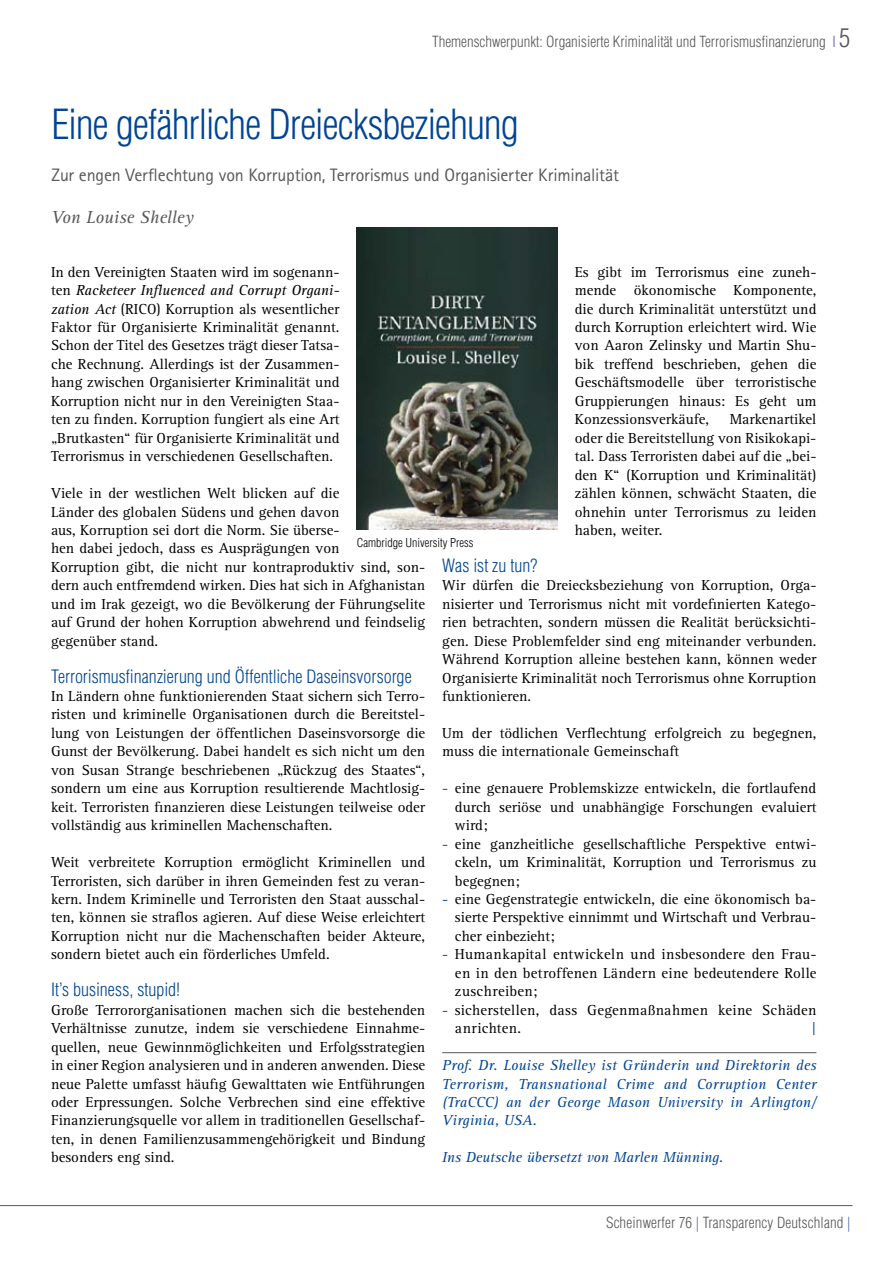
<style>
.page{position:relative;width:893px;height:1263px;background:#fff}
.page>*{position:absolute;margin:0;border:0;box-sizing:border-box;transform-origin:0 0}
.t1{font:300 condensed 40.5px "Helvetica LT Std";letter-spacing:-.025em;color:#004494}
.t2{font:300 condensed 18px "Helvetica LT Std";color:#004494}
.t3{font:18px "Rotis Sans Serif";letter-spacing:-.01em;color:#58585a}
.t4{font:italic 18px "Rotis Serif";color:#58585a}
.t5{font:15px/18.5px "Rotis Serif";color:#000;text-align:justify}
.t6{font:italic 15px/18.5px "Rotis Serif";color:#004494;text-align:justify}
.t7{font:300 condensed 15px "Helvetica LT Std";color:#58585a}
.t8{font:15px/18.5px "Rotis Serif";letter-spacing:.02em;color:#000}
.t9{font:15px "Rotis Serif";color:#004494}
.t10{font:300 condensed 12px "Helvetica LT Std";color:#000}
.s1{color:#5168aa}
.s2{font-size:25.5px}
.s3{font-style:italic}
.s4{color:#004494}
</style>
<div class="page">
<hr style="left:442px;top:1052px;width:374px;height:1px;background:#58585a">
<img style="left:356px;top:227px;width:202px;height:302px">
<hr style="left:0;top:1205px;width:853px;height:1px;background:#58585a">
<p class="t7" style="left:432px;top:32px;width:420px">Themenschwerpunkt: Organisierte Kriminalität und Terrorismusfinanzierung <span class="s1">I</span> <span class="s2">5</span></p>
<h1 class="t1" style="left:51px;top:99px;width:469px">Eine gefährliche Dreiecksbeziehung</h1>
<p class="t3" style="left:51px;top:164px;width:569px">Zur engen Verflechtung von Korruption, Terrorismus und Organisierter Kriminalität</p>
<p class="t4" style="left:51px;top:207px;width:144px">Von Louise Shelley</p>
<p class="t5" style="left:51px;top:263px;width:290px">In den Vereinigten Staaten wird im sogenann&shy;ten <span class="s3">Racketeer Influenced and Corrupt Organi&shy;zation Act</span> (RICO) Korruption als wesentlicher Faktor für Organisierte Kriminalität genannt.<br>Schon der Titel des Gesetzes trägt dieser Tatsa&shy;che Rechnung. Allerdings ist der Zusammen&shy;hang zwischen Organisierter Kriminalität und Korruption nicht nur in den Vereinigten Staa&shy;ten zu finden. Korruption fungiert als eine Art „Brutkasten“ für Organisierte Kriminalität und Terrorismus in verschiedenen Gesellschaften.</p>
<p class="t5" style="left:51px;top:484px;width:376px;text-align:left">Viele in der westlichen Welt blicken auf die<br>Länder des globalen Südens und gehen davon<br>aus, Korruption sei dort die Norm. Sie überse-<br>hen dabei jedoch, dass es Ausprägungen von<br>Korruption gibt, die nicht nur kontraproduktiv sind, son&shy;dern auch entfremdend wirken. Dies hat sich in Afghanistan und im Irak gezeigt, wo die Bevölkerung der Führungselite auf Grund der hohen Korruption abwehrend und feindselig gegenüber stand.</p>
<p class="t2" style="left:51px;top:665px;width:362px">Terrorismusfinanzierung und Öffentliche Daseinsvorsorge</p>
<p class="t5" style="left:51px;top:687px;width:376px">In Ländern ohne funktionierenden Staat sichern sich Terro&shy;risten und kriminelle Organisationen durch die Bereitstel&shy;lung von Leistungen der öffentlichen Daseinsvorsorge die Gunst der Bevölkerung. Dabei handelt es sich nicht um den von Susan Strange beschriebenen „Rückzug des Staates“, sondern um eine aus Korruption resultierende Machtlosig&shy;keit. Terroristen finanzieren diese Leistungen teilweise oder vollständig aus kriminellen Machenschaften.</p>
<p class="t5" style="left:51px;top:853px;width:376px">Weit verbreitete Korruption ermöglicht Kriminellen und Terroristen, sich darüber in ihren Gemeinden fest zu veran&shy;kern. Indem Kriminelle und Terroristen den Staat ausschal&shy;ten, können sie straflos agieren. Auf diese Weise erleichtert Korruption nicht nur die Machenschaften beider Akteure, sondern bietet auch ein förderliches Umfeld.</p>
<p class="t2" style="left:51px;top:978px;width:130px">It’s business, stupid!</p>
<p class="t5" style="left:51px;top:1001px;width:376px">Große Terrororganisationen machen sich die bestehenden Verhältnisse zunutze, indem sie verschiedene Einnahme&shy;quellen, neue Gewinnmöglichkeiten und Erfolgsstrategien in einer Region analysieren und in anderen anwenden. Diese neue Palette umfasst häufig Gewalttaten wie Entführungen oder Erpressungen. Solche Verbrechen sind eine effektive Finanzierungsquelle vor allem in traditionellen Gesellschaf&shy;ten, in denen Familienzusammengehörigkeit und Bindung besonders eng sind.</p>
<p class="t5" style="left:575px;top:263px;width:243px">Es gibt im Terrorismus eine zuneh&shy;mende ökonomische Komponente, die durch Kriminalität unterstützt und durch Korruption erleichtert wird. Wie von Aaron Zelinsky und Martin Shu&shy;bik treffend beschrieben, gehen die Geschäftsmodelle über terroristische Gruppierungen hinaus: Es geht um Konzessionsverkäufe,</p>
<p class="t5" style="left:575px;top:410px;width:243px;text-indent:155px">Markenartikel oder die Bereitstellung von Risikokapi&shy;tal. Dass Terroristen dabei auf die „bei&shy;den K“ (Korruption und Kriminalität) zählen können, schwächt Staaten, die ohnehin unter Terrorismus zu leiden haben, weiter.</p>
<p class="t10" style="left:357px;top:535px;width:118px">Cambridge University Press</p>
<p class="t2" style="left:442px;top:554px;width:97px">Was ist zu tun?</p>
<p class="t5" style="left:442px;top:576px;width:376px">Wir dürfen die Dreiecksbeziehung von Korruption, Orga&shy;nisierter und Terrorismus nicht mit vordefinierten Katego&shy;rien betrachten, sondern müssen die Realität berücksichti&shy;gen. Diese Problemfelder sind eng miteinander verbunden.<br>Während Korruption alleine bestehen kann, können weder Organisierte Kriminalität noch Terrorismus ohne Korruption funktionieren.</p>
<p class="t5" style="left:442px;top:724px;width:376px">Um der tödlichen Verflechtung erfolgreich zu begegnen, muss die internationale Gemeinschaft</p>
<p class="t5" style="left:455px;top:779px;width:363px;text-indent:-13px"><span class="s4">-</span> eine genauere Problemskizze entwickeln, die fortlaufend durch seriöse und unabhängige Forschungen evaluiert wird;</p>
<p class="t5" style="left:455px;top:835px;width:363px;text-indent:-13px"><span class="s4">-</span> eine ganzheitliche gesellschaftliche Perspektive entwi&shy;ckeln, um Kriminalität, Korruption und Terrorismus zu begegnen;</p>
<p class="t5" style="left:455px;top:890px;width:363px;text-indent:-13px"><span class="s4">-</span> eine Gegenstrategie entwickeln, die eine ökonomisch ba&shy;sierte Perspektive einnimmt und Wirtschaft und Verbrau&shy;cher einbezieht;</p>
<p class="t5" style="left:455px;top:945px;width:363px;text-indent:-13px"><span class="s4">-</span> Humankapital entwickeln und insbesondere den Frau&shy;en in den betroffenen Ländern eine bedeutendere Rolle zuschreiben;</p>
<p class="t8" style="left:455px;top:1001px;width:363px;text-indent:-13px"><span class="s4">-</span> sicherstellen, dass Gegenmaßnahmen keine Schäden anrichten.</p>
<p class="t9" style="left:811px;top:1020px;width:6px">|</p>
<p class="t6" style="left:442px;top:1056px;width:376px">Prof. Dr. Louise Shelley ist Gründerin und Direktorin des Terrorism, Transnational Crime and Corruption Center (TraCCC) an der George Mason University in Arlington/ Virginia, USA.</p>
<p class="t6" style="left:442px;top:1149px;width:283px">Ins Deutsche übersetzt von Marlen Münning.</p>
<p class="t7" style="left:606px;top:1213px;width:246px">Scheinwerfer 76 <span class="s1">|</span> Transparency Deutschland <span class="s1">|</span></p>
</div>
